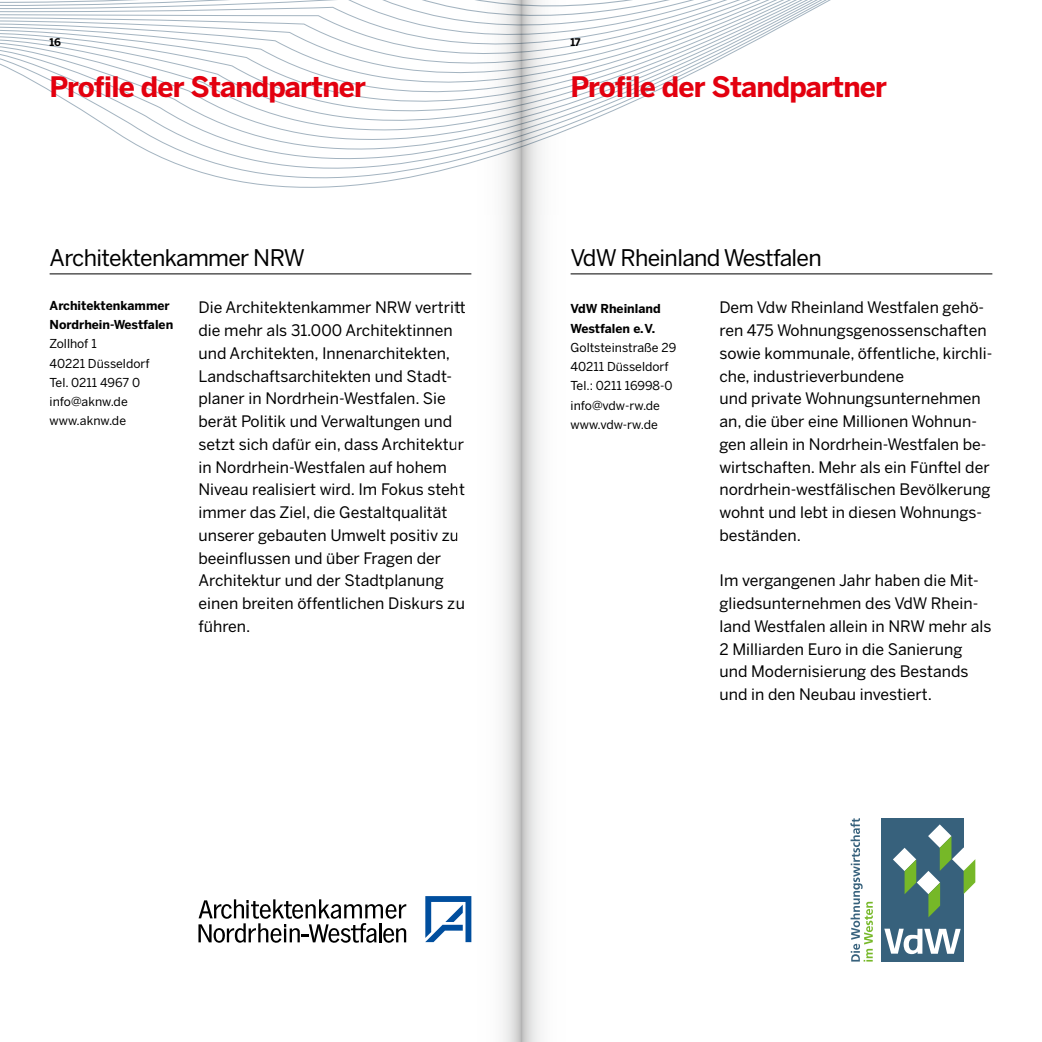
<style>
.page{position:relative;width:1042px;height:1042px;background:#fff}
.page>*{position:absolute;margin:0;border:0;box-sizing:border-box;transform-origin:0 0}
.t1{font:700 28px "Benton Sans";letter-spacing:-.03em;color:#e3000f}
.t2{font:22.75px "Benton Sans";letter-spacing:-.03em;color:#000}
.t3{font:15.75px/22.8px "Benton Sans";color:#000}
.t4{font:12.25px/19.2px "Benton Sans";color:#000}
.t5{font:700 12.25px/19.2px "Benton Sans";color:#000}
.t6{font:700 10.5px "Benton Sans";color:#000}
</style>
<div class="page">
<svg style="left:157px;top:156px;width:299px;height:13px"></svg>
<svg style="left:133px;top:143px;width:323px;height:13px"></svg>
<svg style="left:0;top:0;width:831px;height:136px"></svg>
<svg style="left:198px;top:899px;width:208px;height:44px"></svg>
<svg style="left:425px;top:896px;width:31px;height:46px"></svg>
<div style="left:881px;top:818px;width:82px;height:143px;background:#37617c"></div>
<svg style="left:893px;top:824px;width:82px;height:93px"></svg>
<svg style="left:884px;top:928px;width:76px;height:26px"></svg>
<svg style="left:850px;top:818px;width:23px;height:143px"></svg>
<hr style="left:570px;top:274px;width:422px;height:1px;background:#000">
<hr style="left:50px;top:274px;width:421px;height:1px;background:#000">
<svg style="left:521px;top:0;width:64px;height:1042px"></svg>
<svg style="left:456px;top:0;width:65px;height:1042px"></svg>
<p class="t6" style="left:50px;top:35px;width:13px">16</p>
<p class="t6" style="left:570px;top:35px;width:11px">17</p>
<h1 class="t1" style="left:50px;top:70px;width:318px">Profile der Standpartner</h1>
<h2 class="t2" style="left:50px;top:244px;width:257px">Architektenkammer NRW</h2>
<p class="t5" style="left:50px;top:296px;width:125px">Architektenkammer<br>Nordrhein-Westfalen</p>
<p class="t4" style="left:50px;top:334px;width:101px">Zollhof 1<br>40221 Düsseldorf<br>Tel. 0211 4967 0 info@aknw.de www.aknw.de</p>
<p class="t3" style="left:198px;top:296px;width:269px">Die Architektenkammer NRW vertritt die mehr als 31.000 Architektinnen und Architekten, Innenarchitekten, Landschaftsarchitekten und Stadt&shy;planer in Nordrhein-Westfalen. Sie berät Politik und Verwaltungen und setzt sich dafür ein, dass Architektur in Nordrhein-Westfalen auf hohem Niveau realisiert wird. Im Fokus steht immer das Ziel, die Gestaltqualität unserer gebauten Umwelt positiv zu beeinflussen und über Fragen der Architektur und der Stadtplanung einen breiten öffentlichen Diskurs zu führen.</p>
<h1 class="t1" style="left:570px;top:70px;width:318px">Profile der Standpartner</h1>
<h2 class="t2" style="left:570px;top:244px;width:253px">VdW Rheinland Westfalen</h2>
<p class="t3" style="left:719px;top:296px;width:274px">Dem Vdw Rheinland Westfalen gehö&shy;ren 475 Wohnungsgenossenschaften sowie kommunale, öffentliche, kirchli&shy;che, industrieverbundene<br>und private Wohnungsunternehmen an, die über eine Millionen Wohnun&shy;gen allein in Nordrhein-Westfalen be&shy;wirtschaften. Mehr als ein Fünftel der nordrhein-westfälischen Bevölkerung wohnt und lebt in diesen Wohnungs&shy;beständen.</p>
<p class="t3" style="left:719px;top:569px;width:274px">Im vergangenen Jahr haben die Mit&shy;gliedsunternehmen des VdW Rhein&shy;land Westfalen allein in NRW mehr als 2 Milliarden Euro in die Sanierung und Modernisierung des Bestands und in den Neubau investiert.</p>
<p class="t5" style="left:570px;top:299px;width:92px">VdW Rheinland<br>Westfalen e.V.</p>
<p class="t4" style="left:570px;top:338px;width:107px">Goltsteinstraße 29<br>40211 Düsseldorf<br>Tel.: 0211 16998-0 info@vdw-rw.de www.vdw-rw.de</p>
</div>
